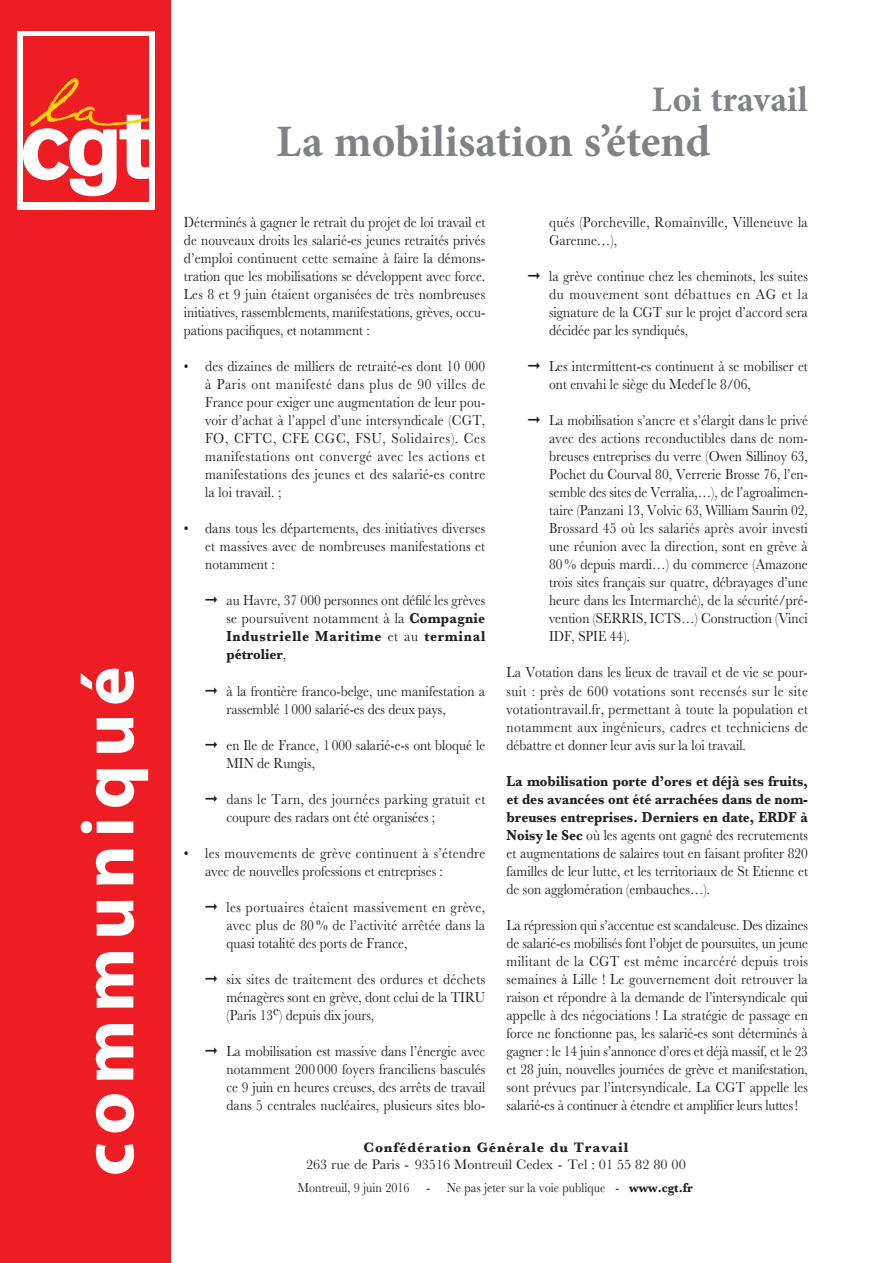
<style>
.page{position:relative;width:893px;height:1263px;background:#fff}
.page>*{position:absolute;margin:0;border:0;box-sizing:border-box;transform-origin:0 0}
.t1{font:700 75px "Myriad Pro";letter-spacing:.1em;color:#fff}
.t2{font:700 45px "Minion Pro";color:#808285}
.t3{font:700 36px "Minion Pro";letter-spacing:-.005em;color:#808285}
.t4{font:15px/18px "Baskerville";color:#231f20;text-align:justify;scale:.9 1}
.t5{font:15px/18px "Baskerville";letter-spacing:.025em;color:#231f20;scale:.9 1}
.t6{font:14.25px "Baskerville";color:#231f20}
.t7{font:700 14.25px "Baskerville";letter-spacing:.06em;color:#231f20}
.t8{font:13.5px "Baskerville";color:#231f20;scale:.9 1}
.s1{font-weight:700}
</style>
<div class="page">
<div style="left:0;top:0;width:170px;height:1263px;background:#ee1d23"></div>
<div style="left:17px;top:31px;width:137px;height:178px;background:#fff"></div>
<div style="left:23px;top:36px;width:126px;height:166px;background:#ee1d23"></div>
<svg style="left:23px;top:78px;width:127px;height:118px"></svg>
<h1 class="t1" style="left:59px;top:1176px;width:511px;rotate:-90deg">communiqué</h1>
<h3 class="t3" style="left:652px;top:74px;width:158px">Loi travail</h3>
<h2 class="t2" style="left:276px;top:110px;width:436px">La mobilisation s’étend</h2>
<p class="t4" style="left:184px;top:214px;width:336px">Déterminés à gagner le retrait du projet de loi travail et de nouveaux droits les salarié-es jeunes retraités privés d’emploi continuent cette semaine à faire la démons&shy;tration que les mobilisations se développent avec force.<br>Les 8 et 9 juin étaient organisées de très nombreuses initiatives, rassemblements, manifestations, grèves, occu&shy;pations pacifiques, et notamment :</p>
<p class="t4" style="left:205px;top:358px;width:313px;text-indent:-21px">• des dizaines de milliers de retraité-es dont 10 000 à Paris ont manifesté dans plus de 90 villes de France pour exiger une augmentation de leur pou&shy;voir d’achat à l’appel d’une intersyndicale (CGT, FO, CFTC, CFE CGC, FSU, Solidaires). Ces manifestations ont convergé avec les actions et manifestations des jeunes et des salarié-es contre la loi travail. ;</p>
<p class="t4" style="left:205px;top:520px;width:313px;text-indent:-21px">• dans tous les départements, des initiatives diverses et massives avec de nombreuses manifestations et notamment :</p>
<p class="t4" style="left:226px;top:592px;width:289px;text-indent:-21px">➞ au Havre, 37 000 personnes ont défilé les grèves se poursuivent notamment à la <span class="s1">Compagnie Industrielle Maritime</span> et au <span class="s1">terminal pétrolier</span>,</p>
<p class="t4" style="left:226px;top:682px;width:289px;text-indent:-21px">➞ à la frontière franco-belge, une manifestation a rassemblé 1000 salarié-es des deux pays,</p>
<p class="t4" style="left:226px;top:736px;width:289px;text-indent:-21px">➞ en Ile de France, 1000 salarié-e-s ont bloqué le<br>MIN de Rungis,</p>
<p class="t5" style="left:226px;top:790px;width:289px;text-indent:-21px">➞ dans le Tarn, des journées parking gratuit et coupure des radars ont été organisées ;</p>
<p class="t4" style="left:205px;top:844px;width:313px;text-indent:-21px">• les mouvements de grève continuent à s’étendre avec de nouvelles professions et entreprises :</p>
<p class="t4" style="left:226px;top:898px;width:289px;text-indent:-21px">➞ les portuaires étaient massivement en grève, avec plus de 80 % de l’activité arrêtée dans la quasi totalité des ports de France,</p>
<p class="t4" style="left:226px;top:970px;width:289px;text-indent:-21px">➞ six sites de traitement des ordures et déchets ménagères sont en grève, dont celui de la TIRU (Paris 13e) depuis dix jours,</p>
<p class="t4" style="left:226px;top:1042px;width:289px;text-indent:-21px">➞ La mobilisation est massive dans l’énergie avec notamment 200 000 foyers franciliens basculés ce 9 juin en heures creuses, des arrêts de travail dans 5 centrales nucléaires, plusieurs sites blo-</p>
<p class="t5" style="left:549px;top:214px;width:289px">qués (Porcheville, Romainville, Villeneuve la<br>Garenne…),</p>
<p class="t4" style="left:549px;top:268px;width:289px;text-indent:-21px">➞ la grève continue chez les cheminots, les suites du mouvement sont débattues en AG et la signature de la CGT sur le projet d’accord sera décidée par les syndiqués,</p>
<p class="t4" style="left:549px;top:358px;width:289px;text-indent:-21px">➞ Les intermittent-es continuent à se mobiliser et ont envahi le siège du Medef le 8/06,</p>
<p class="t4" style="left:549px;top:412px;width:289px;text-indent:-21px">➞ La mobilisation s’ancre et s’élargit dans le privé avec des actions reconductibles dans de nom&shy;breuses entreprises du verre (Owen Sillinoy 63, Pochet du Courval 80, Verrerie Brosse 76, l’en&shy;semble des sites de Verralia,…), de l’agroalimen&shy;taire (Panzani 13, Volvic 63, William Saurin 02, Brossard 45 où les salariés après avoir investi une réunion avec la direction, sont en grève à 80% depuis mardi…) du commerce (Amazone trois sites français sur quatre, débrayages d’une heure dans les Intermarché), de la sécurité/pré&shy;vention (SERRIS, ICTS…) Construction (Vinci IDF, SPIE 44).</p>
<p class="t4" style="left:507px;top:664px;width:336px">La Votation dans les lieux de travail et de vie se pour&shy;suit : près de 600 votations sont recensés sur le site votationtravail.fr, permettant à toute la population et notamment aux ingénieurs, cadres et techniciens de débattre et donner leur avis sur la loi travail.</p>
<p class="t4" style="left:507px;top:772px;width:336px"><span class="s1">La mobilisation porte d’ores et déjà ses fruits, et des avancées ont été arrachées dans de nom&shy;breuses entreprises. Derniers en date, ERDF à Noisy le Sec</span> où les agents ont gagné des recrutements et augmentations de salaires tout en faisant profiter 820 familles de leur lutte, et les territoriaux de St Etienne et de son agglomération (embauches…).</p>
<p class="t4" style="left:507px;top:916px;width:336px">La répression qui s’accentue est scandaleuse. Des dizaines de salarié-es mobilisés font l’objet de poursuites, un jeune militant de la CGT est même incarcéré depuis trois semaines à Lille ! Le gouvernement doit retrouver la raison et répondre à la demande de l’intersyndicale qui appelle à des négociations ! La stratégie de passage en force ne fonctionne pas, les salarié-es sont déterminés à gagner : le 14 juin s’annonce d’ores et déjà massif, et le 23 et 28 juin, nouvelles journées de grève et manifestation, sont prévues par l’intersyndicale. La CGT appelle les salarié-es à continuer à étendre et amplifier leurs luttes!</p>
<p class="t7" style="left:363px;top:1138px;width:266px">c onfédération générale du travail</p>
<p class="t6" style="left:306px;top:1156px;width:381px">263 rue de Paris - 93516 Montreuil Cedex - Tel : 01 55 82 80 00</p>
<p class="t8" style="left:298px;top:1179px;width:440px">Montreuil, 9 juin 2016 - Ne pas jeter sur la voie publique - <span class="s1">www.cgt.fr</span></p>
</div>
